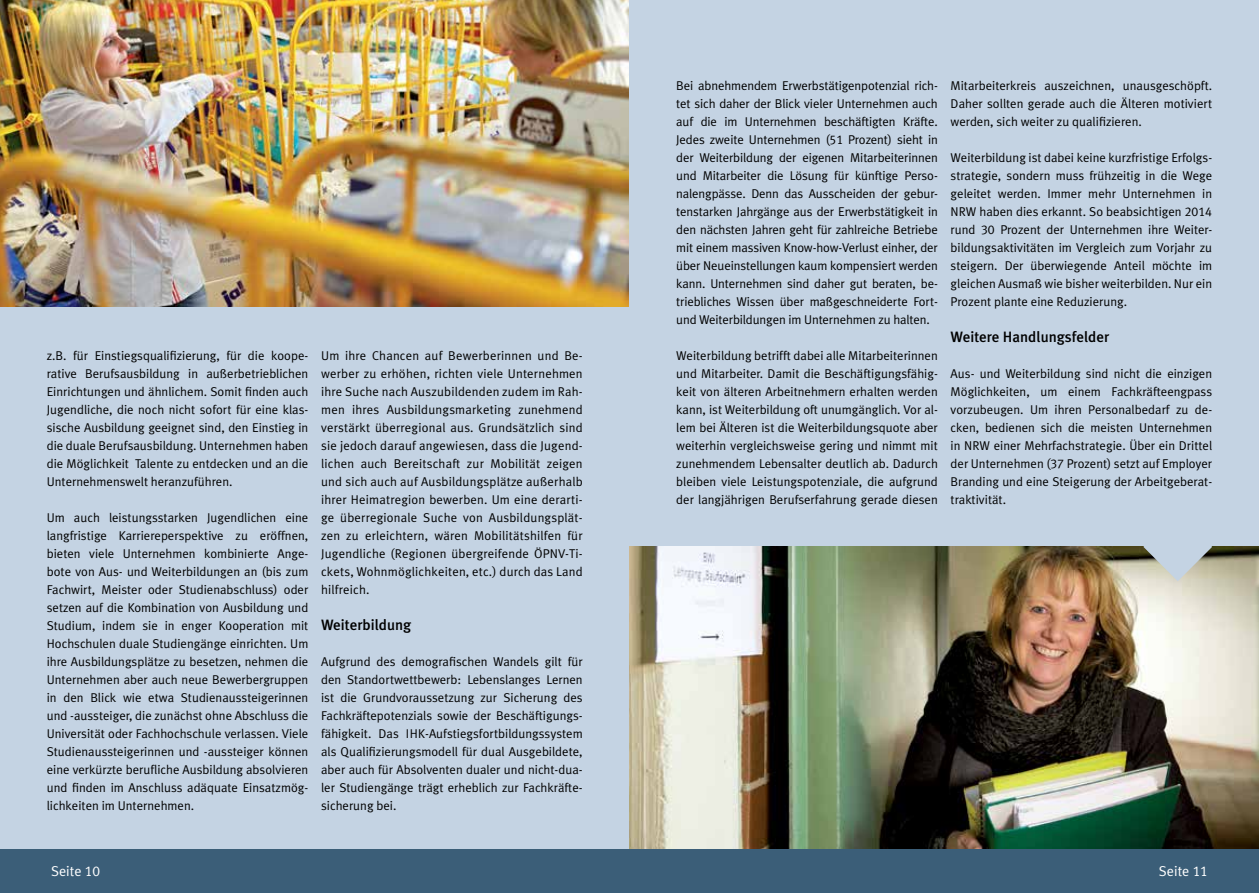
<style>
.page{position:relative;width:1259px;height:893px;background:#fff}
.page>*{position:absolute;margin:0;border:0;box-sizing:border-box;transform-origin:0 0}
.t1{font:500 15px "Meta Plus";color:#000}
.t2{font:14.25px "Meta Plus Normal";color:#fff}
.t3{font:12.75px/18px "Meta Plus Normal";color:#000;text-align:justify}
.s1{font-family:"Meta Plus Normal Caps"}
</style>
<div class="page">
<div style="left:0;top:848px;width:1259px;height:45px;background:#3b5e78"></div>
<div style="left:0;top:216px;width:629px;height:632px;background:#c4d3e3"></div>
<img style="left:0;top:0;width:629px;height:306px">
<div style="left:629px;top:0;width:630px;height:612px;background:#c4d3e3"></div>
<img style="left:629px;top:546px;width:630px;height:302px">
<svg style="left:1143px;top:546px;width:69px;height:35px"></svg>
<p class="t3" style="left:47px;top:346px;width:263px">z.B. für Einstiegsqualifizierung, für die koope&shy;rative Berufsausbildung in außerbetrieblichen Einrichtungen und ähnlichem. Somit finden auch Jugendliche, die noch nicht sofort für eine klas&shy;sische Ausbildung geeignet sind, den Einstieg in die duale Berufsausbildung. Unternehmen haben die Möglichkeit Talente zu entdecken und an die Unternehmenswelt heranzuführen.</p>
<p class="t3" style="left:47px;top:508px;width:263px">Um auch leistungsstarken Jugendlichen eine langfristige Karriereperspektive zu eröffnen, bieten viele Unternehmen kombinierte Ange&shy;bote von Aus- und Weiterbildungen an (bis zum Fachwirt, Meister oder Studienabschluss) oder setzen auf die Kombination von Ausbildung und Studium, indem sie in enger Kooperation mit Hochschulen duale Studiengänge einrichten. Um ihre Ausbildungsplätze zu besetzen, nehmen die Unternehmen aber auch neue Bewerbergruppen in den Blick wie etwa Studienaussteigerinnen und -aussteiger, die zunächst ohne Abschluss die Universität oder Fachhochschule verlassen. Viele Studienaussteigerinnen und -aussteiger können eine verkürzte berufliche Ausbildung absolvieren und finden im Anschluss adäquate Einsatzmög&shy;lichkeiten im Unternehmen.</p>
<p class="t3" style="left:321px;top:347px;width:263px">Um ihre Chancen auf Bewerberinnen und Be&shy;werber zu erhöhen, richten viele Unternehmen ihre Suche nach Auszubildenden zudem im Rah&shy;men ihres Ausbildungsmarketing zunehmend verstärkt überregional aus. Grundsätzlich sind sie jedoch darauf angewiesen, dass die Jugend&shy;lichen auch Bereitschaft zur Mobilität zeigen und sich auch auf Ausbildungsplätze außerhalb ihrer Heimatregion bewerben. Um eine derarti&shy;ge überregionale Suche von Ausbildungsplät&shy;zen zu erleichtern, wären Mobilitätshilfen für Jugendliche (Regionen übergreifende ÖPNV-Ti&shy;ckets, Wohnmöglichkeiten, etc.) durch das Land hilfreich.</p>
<p class="t1" style="left:321px;top:616px;width:92px">Weiterbildung</p>
<p class="t3" style="left:321px;top:652px;width:263px">Aufgrund des demografischen Wandels gilt für den Standortwettbewerb: Lebenslanges Lernen ist die Grundvoraussetzung zur Sicherung des Fachkräftepotenzials sowie der Beschäftigungs&shy;fähigkeit. Das IHK-Aufstiegsfortbildungssystem als Qualifizierungsmodell für dual Ausgebildete, aber auch für Absolventen dualer und nicht-dua&shy;ler Studiengänge trägt erheblich zur Fachkräfte&shy;sicherung bei.</p>
<p class="t3" style="left:676px;top:76px;width:263px">Bei abnehmendem Erwerbstätigenpotenzial rich&shy;tet sich daher der Blick vieler Unternehmen auch auf die im Unternehmen beschäftigten Kräfte.<br>Jedes zweite Unternehmen (<span class="s1">51</span> Prozent) sieht in der Weiterbildung der eigenen Mitarbeiterinnen und Mitarbeiter die Lösung für künftige Perso&shy;nalengpässe. Denn das Ausscheiden der gebur&shy;tenstarken Jahrgänge aus der Erwerbstätigkeit in den nächsten Jahren geht für zahlreiche Betriebe mit einem massiven Know-how-Verlust einher, der über Neueinstellungen kaum kompensiert werden kann. Unternehmen sind daher gut beraten, be&shy;triebliches Wissen über maßgeschneiderte Fort&shy;und Weiterbildungen im Unternehmen zu halten.</p>
<p class="t3" style="left:676px;top:346px;width:263px">Weiterbildung betrifft dabei alle Mitarbeiterinnen und Mitarbeiter. Damit die Beschäftigungsfähig&shy;keit von älteren Arbeitnehmern erhalten werden kann, ist Weiterbildung oft unumgänglich. Vor al&shy;lem bei Älteren ist die Weiterbildungsquote aber weiterhin vergleichsweise gering und nimmt mit zunehmendem Lebensalter deutlich ab. Dadurch bleiben viele Leistungspotenziale, die aufgrund der langjährigen Berufserfahrung gerade diesen</p>
<p class="t3" style="left:950px;top:76px;width:263px">Mitarbeiterkreis auszeichnen, unausgeschöpft.<br>Daher sollten gerade auch die Älteren motiviert werden, sich weiter zu qualifizieren.</p>
<p class="t3" style="left:950px;top:149px;width:263px">Weiterbildung ist dabei keine kurzfristige Erfolgs&shy;strategie, sondern muss frühzeitig in die Wege geleitet werden. Immer mehr Unternehmen in NRW haben dies erkannt. So beabsichtigen <span class="s1">2014 </span>rund <span class="s1">30</span> Prozent der Unternehmen ihre Weiter&shy;bildungsaktivitäten im Vergleich zum Vorjahr zu steigern. Der überwiegende Anteil möchte im gleichen Ausmaß wie bisher weiterbilden. Nur ein Prozent plante eine Reduzierung.</p>
<p class="t1" style="left:950px;top:328px;width:160px">Weitere Handlungsfelder</p>
<p class="t3" style="left:950px;top:364px;width:263px">Aus- und Weiterbildung sind nicht die einzigen Möglichkeiten, um einem Fachkräfteengpass vorzubeugen. Um ihren Personalbedarf zu de&shy;cken, bedienen sich die meisten Unternehmen in NRW einer Mehrfachstrategie. Über ein Drittel der Unternehmen (<span class="s1">37</span> Prozent) setzt auf Employer Branding und eine Steigerung der Arbeitgeberat&shy;traktivität.</p>
<p class="t2" style="left:51px;top:863px;width:51px">Seite <span class="s1">10</span></p>
<p class="t2" style="left:1158px;top:863px;width:51px">Seite <span class="s1">11</span></p>
</div>
